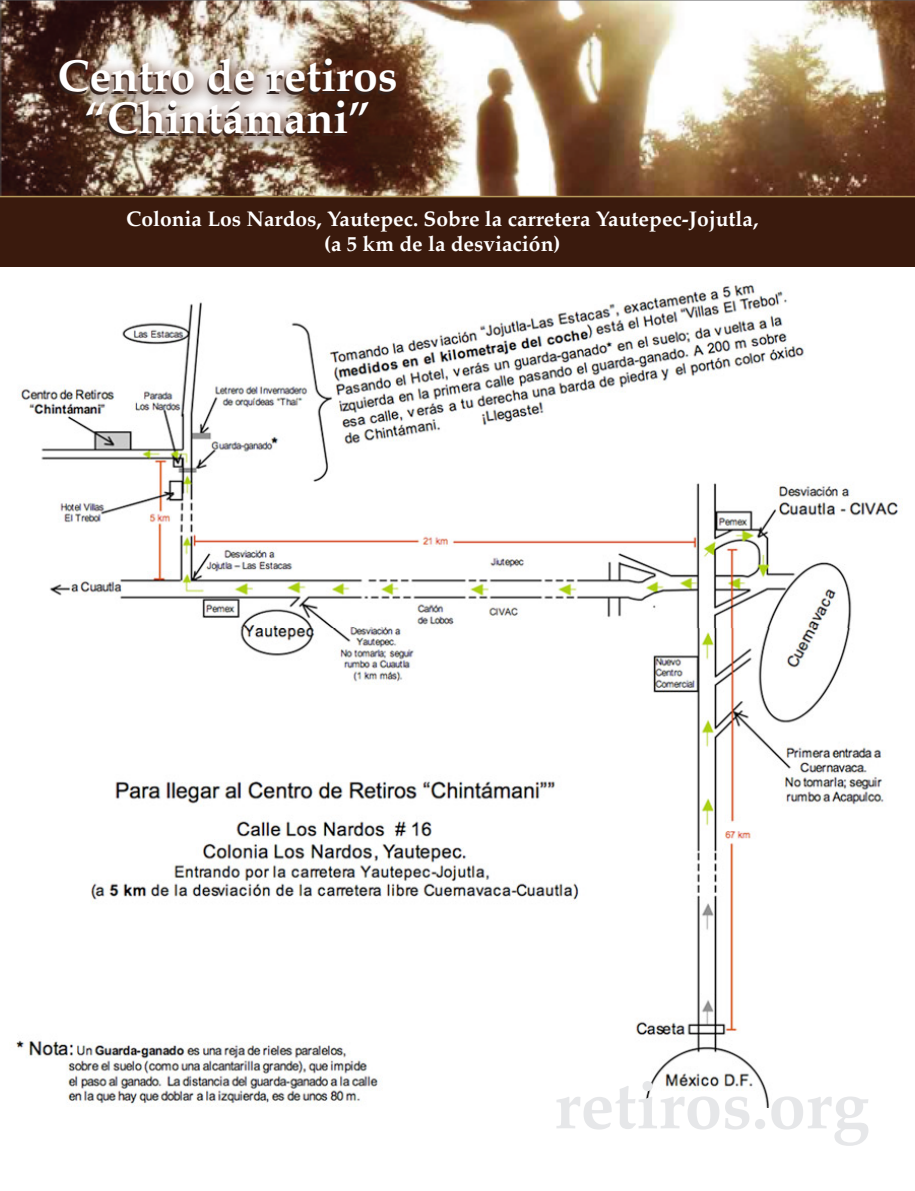
<style>
.page{position:relative;width:915px;height:1191px;background:#fff}
.page>*{position:absolute;margin:0;border:0;box-sizing:border-box;transform-origin:0 0}
.t1{font:700 66.9px "Palatino";color:#e6e7e9}
.t2{font:700 44.4px/42.3px "Palatino";color:#fff;text-align:center}
.t3{font:700 21px/25.2px "Palatino";color:#fff;text-align:center}
</style>
<div class="page">
<img style="left:0;top:0;width:914px;height:196px">
<div style="left:0;top:197px;width:914px;height:70px;background:#3a1a0d"></div>
<img style="left:41px;top:40px;width:379px;height:141px">
<img style="left:42px;top:37px;width:380px;height:141px">
<hr style="left:0;top:196px;width:914px;height:1px;background:#b6995a">
<img style="left:15px;top:285px;width:885px;height:822px">
<h2 class="t2" style="left:57px;top:53px;width:341px">Centro de retiros “Chintámani”</h2>
<p class="t3" style="left:126px;top:206px;width:633px">Colonia Los Nardos, Yautepec. Sobre la carretera Yautepec-Jojutla, (a 5 km de la desviación)</p>
<h1 class="t1" style="left:554px;top:1048px;width:316px">retiros.org</h1>
</div>
